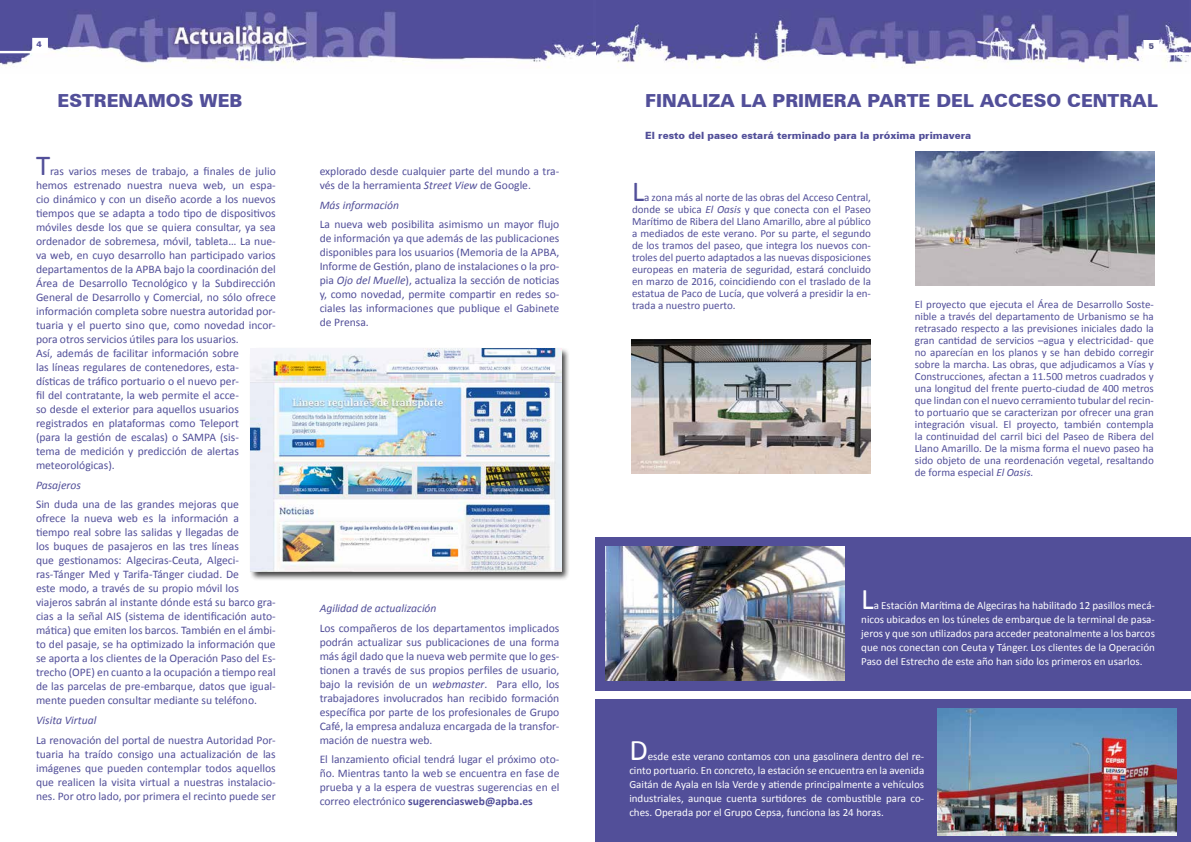
<style>
.page{position:relative;width:1191px;height:842px;background:#fff}
.page>*{position:absolute;margin:0;border:0;box-sizing:border-box;transform-origin:0 0}
.t1{font:30px "Calibri";color:#fff}
.t2{font:29px "Calibri";color:#524f99}
.t3{font:900 18px "Zurich BT";color:#524f99}
.t4{font:11.6px/14px "Calibri";color:#524f99;text-align:justify}
.t5{font:italic 11.6px "Calibri";color:#524f99}
.t6{font:11px/12px "Calibri";color:#524f99;text-align:justify}
.t7{font:11px/14px "Calibri";color:#fff;text-align:justify}
.t8{font:900 10px "Zurich BT";color:#524f99}
.t9{font:900 8px "Zurich BT";color:#524f99}
.t10{font:900 8px "Zurich BT";color:#4d4d7f}
.s1{font-style:italic}
.s2{font-weight:700}
</style>
<div class="page">
<div style="left:595px;top:537px;width:596px;height:153px;background:#524f99"></div>
<div style="left:595px;top:699px;width:596px;height:143px;background:#524f99"></div>
<img style="left:0;top:0;width:1191px;height:68px">
<svg style="left:1143px;top:40px;width:48px;height:15px"></svg>
<svg style="left:0;top:38px;width:48px;height:15px"></svg>
<img style="left:605px;top:546px;width:240px;height:135px">
<img style="left:937px;top:708px;width:239px;height:127px">
<img style="left:631px;top:339px;width:240px;height:135px">
<img style="left:915px;top:151px;width:240px;height:135px">
<div style="left:249px;top:347px;width:321px;height:233px;background:#000;opacity:.75"></div>
<img style="left:250px;top:348px;width:311px;height:223px">
<p class="t9" style="left:37px;top:39px;width:7px">4</p>
<p class="t10" style="left:1148px;top:41px;width:7px">5</p>
<h3 class="t3" style="left:57px;top:90px;width:186px">ESTRENAMOS WEB</h3>
<h3 class="t3" style="left:645px;top:90px;width:514px">FINALIZA LA PRIMERA PARTE DEL ACCESO CENTRAL</h3>
<h2 class="t2" style="left:36px;top:147px;width:16px">T</h2>
<p class="t4" style="left:36px;top:164px;width:241px;text-align:left;text-indent:14px">ras varios meses de trabajo, a finales de julio hemos estrenado nuestra nueva web, un espa&shy;cio dinámico y con un diseño acorde a los nuevos tiempos que se adapta a todo tipo de dispositivos móviles desde los que se quiera consultar, ya sea ordenador de sobremesa, móvil, tableta… La nue&shy;va web, en cuyo desarrollo han participado varios departamentos de la APBA bajo la coordinación del Área de Desarrollo Tecnológico y la Subdirección General de Desarrollo y Comercial, no sólo ofrece información completa sobre nuestra autoridad por&shy;tuaria y el puerto sino que, como novedad incor&shy;pora otros servicios útiles para los usuarios.<br>Así, además de facilitar información sobre<br>las líneas regulares de contenedores, esta&shy;dísticas de tráfico portuario o el nuevo per-<br>fil del contratante, la web permite el acce-<br>so desde el exterior para aquellos usuarios registrados en plataformas como Teleport<br>(para la gestión de escalas) o SAMPA (sis-<br>tema de medición y predicción de alertas meteorológicas).</p>
<p class="t5" style="left:36px;top:477px;width:46px">Pasajeros</p>
<p class="t4" style="left:36px;top:497px;width:241px;text-align:left">Sin duda una de las grandes mejoras que<br>ofrece la nueva web es la información a<br>tiempo real sobre las salidas y llegadas de<br>los buques de pasajeros en las tres líneas<br>que gestionamos: Algeciras-Ceuta, Algeci&shy;ras-Tánger Med y Tarifa-Tánger ciudad. De<br>este modo, a través de su propio móvil los viajeros sabrán al instante dónde está su barco gra&shy;cias a la señal AIS (sistema de identificación auto&shy;mática) que emiten los barcos. También en el ámbi&shy;to del pasaje, se ha optimizado la información que se aporta a los clientes de la Operación Paso del Es&shy;trecho (OPE) en cuanto a la ocupación a tiempo real de las parcelas de pre-embarque, datos que igual&shy;mente pueden consultar mediante su teléfono.</p>
<p class="t5" style="left:36px;top:712px;width:62px">Visita Virtual</p>
<p class="t4" style="left:36px;top:733px;width:241px">La renovación del portal de nuestra Autoridad Por&shy;tuaria ha traído consigo una actualización de las imágenes que pueden contemplar todos aquellos que realicen la visita virtual a nuestras instalacio&shy;nes. Por otro lado, por primera el recinto puede ser</p>
<p class="t4" style="left:320px;top:164px;width:241px">explorado desde cualquier parte del mundo a tra&shy;vés de la herramienta <span class="s1">Street View</span> de Google.</p>
<p class="t5" style="left:320px;top:197px;width:81px">Más información</p>
<p class="t4" style="left:320px;top:217px;width:241px">La nueva web posibilita asimismo un mayor flujo de información ya que además de las publicaciones disponibles para los usuarios (Memoria de la APBA, Informe de Gestión, plano de instalaciones o la pro&shy;pia <span class="s1">Ojo del Muelle</span>), actualiza la sección de noticias y, como novedad, permite compartir en redes so&shy;ciales las informaciones que publique el Gabinete de Prensa.</p>
<p class="t5" style="left:320px;top:600px;width:118px">Agilidad de actualización</p>
<p class="t4" style="left:320px;top:621px;width:241px">Los compañeros de los departamentos implicados podrán actualizar sus publicaciones de una forma más ágil dado que la nueva web permite que lo ges&shy;tionen a través de sus propios perfiles de usuario, bajo la revisión de un <span class="s1">webmaster</span>. Para ello, los trabajadores involucrados han recibido formación específica por parte de los profesionales de Grupo Café, la empresa andaluza encargada de la transfor&shy;mación de nuestra web.</p>
<p class="t4" style="left:320px;top:752px;width:241px">El lanzamiento oficial tendrá lugar el próximo oto&shy;ño. Mientras tanto la web se encuentra en fase de prueba y a la espera de vuestras sugerencias en el correo electrónico <span class="s2">sugerenciasweb@apba.es</span></p>
<p class="t8" style="left:645px;top:129px;width:327px">El resto del paseo estará terminado para la próxima primavera</p>
<h2 class="t2" style="left:632px;top:173px;width:14px">L</h2>
<p class="t6" style="left:632px;top:191px;width:240px;text-indent:12px">a zona más al norte de las obras del Acceso Central, donde se ubica <span class="s1">El Oasis</span> y que conecta con el Paseo Marítimo de Ribera del Llano Amarillo, abre al público a mediados de este verano. Por su parte, el segundo de los tramos del paseo, que integra los nuevos con&shy;troles del puerto adaptados a las nuevas disposiciones europeas en materia de seguridad, estará concluido en marzo de 2016, coincidiendo con el traslado de la estatua de Paco de Lucía, que volverá a presidir la en&shy;trada a nuestro puerto.</p>
<p class="t6" style="left:915px;top:298px;width:240px">El proyecto que ejecuta el Área de Desarrollo Soste&shy;nible a través del departamento de Urbanismo se ha retrasado respecto a las previsiones iniciales dado la gran cantidad de servicios –agua y electricidad- que no aparecían en los planos y se han debido corregir sobre la marcha. Las obras, que adjudicamos a Vías y Construcciones, afectan a 11.500 metros cuadrados y una longitud del frente puerto-ciudad de 400 metros que lindan con el nuevo cerramiento tubular del recin&shy;to portuario que se caracterizan por ofrecer una gran integración visual. El proyecto, también contempla la continuidad del carril bici del Paseo de Ribera del Llano Amarillo. De la misma forma el nuevo paseo ha sido objeto de una reordenación vegetal, resaltando de forma especial <span class="s1">El Oasis.</span></p>
<h1 class="t1" style="left:861px;top:580px;width:14px">L</h1>
<p class="t7" style="left:861px;top:599px;width:295px;text-indent:13px">a Estación Marítima de Algeciras ha habilitado 12 pasillos mecá&shy;nicos ubicados en los túneles de embarque de la terminal de pasa&shy;jeros y que son utilizados para acceder peatonalmente a los barcos que nos conectan con Ceuta y Tánger. Los clientes de la Operación Paso del Estrecho de este año han sido los primeros en usarlos.</p>
<h1 class="t1" style="left:629px;top:731px;width:20px">D</h1>
<p class="t7" style="left:629px;top:749px;width:296px;text-indent:18px">esde este verano contamos con una gasolinera dentro del re&shy;cinto portuario. En concreto, la estación se encuentra en la avenida Gaitán de Ayala en Isla Verde y atiende principalmente a vehículos industriales, aunque cuenta surtidores de combustible para co&shy;ches. Operada por el Grupo Cepsa, funciona las 24 horas.</p>
</div>
